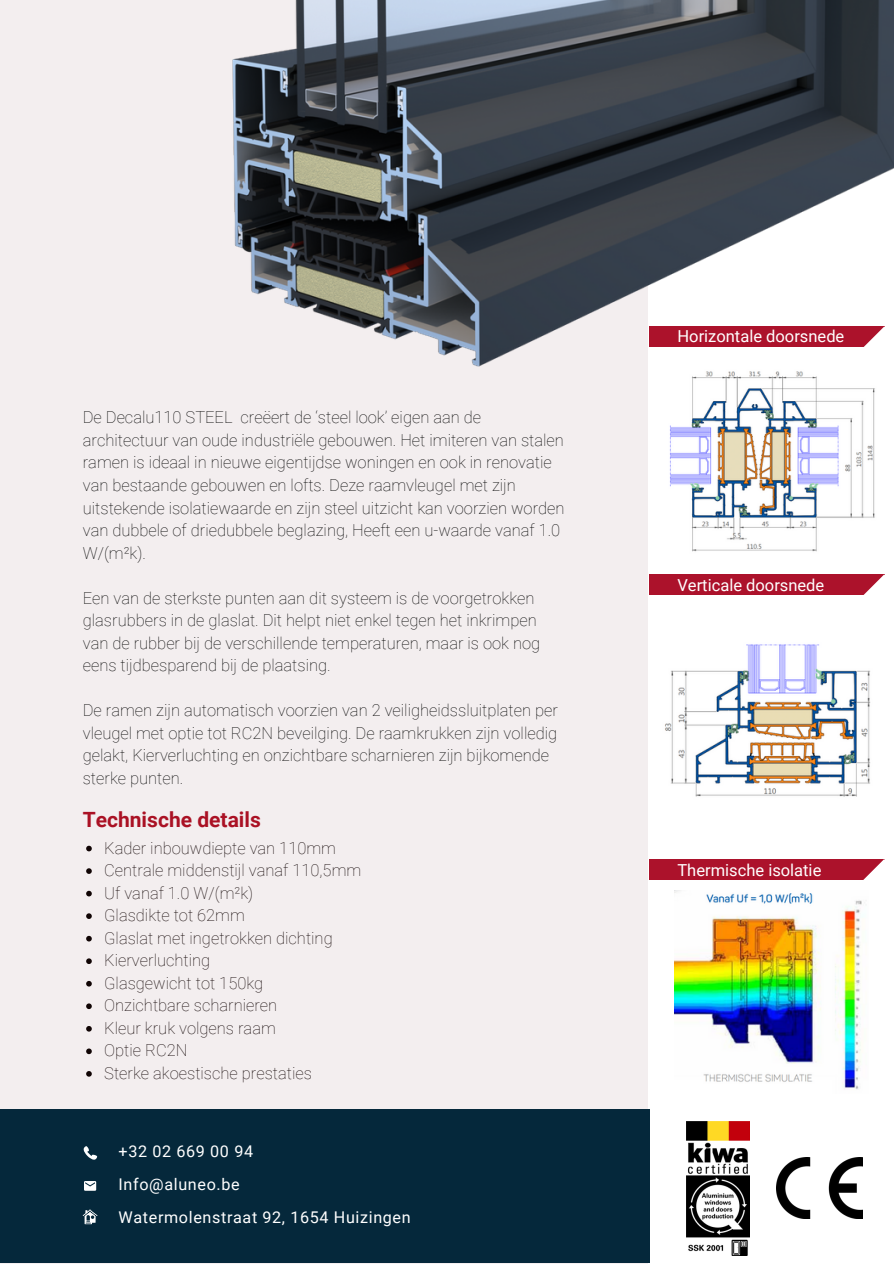
<style>
.page{position:relative;width:894px;height:1264px;background:#fff}
.page>*{position:absolute;margin:0;border:0;box-sizing:border-box;transform-origin:0 0}
.t1{font:700 21px "Roboto";color:#aa1124}
.t2{font:100 16.5px/22.5px "Roboto";color:#000}
.t3{font:100 16.5px "Roboto";color:#100404}
.t4{font:16.5px "Roboto";color:#fff}
.t5{font:16.2px "Roboto";letter-spacing:.04em;color:#fff}
</style>
<div class="page">
<div style="left:0;top:0;width:893px;height:1263px;background:#f3eeef"></div>
<div style="left:648px;top:0;width:245px;height:1263px;background:#fff"></div>
<div style="left:0;top:1109px;width:649px;height:153px;background:#05283b"></div>
<svg style="left:83px;top:1209px;width:14px;height:15px"></svg>
<svg style="left:84px;top:1146px;width:13px;height:13px"></svg>
<svg style="left:84px;top:1181px;width:12px;height:9px"></svg>
<img style="left:669px;top:409px;width:206px;height:143px">
<img style="left:664px;top:644px;width:207px;height:153px">
<img style="left:674px;top:890px;width:188px;height:200px">
<svg style="left:86px;top:845px;width:6px;height:6px"></svg>
<svg style="left:86px;top:868px;width:6px;height:5px"></svg>
<svg style="left:86px;top:890px;width:6px;height:6px"></svg>
<svg style="left:86px;top:913px;width:6px;height:6px"></svg>
<svg style="left:86px;top:935px;width:6px;height:6px"></svg>
<svg style="left:86px;top:958px;width:6px;height:6px"></svg>
<svg style="left:86px;top:981px;width:6px;height:5px"></svg>
<svg style="left:86px;top:1003px;width:6px;height:6px"></svg>
<svg style="left:86px;top:1026px;width:6px;height:5px"></svg>
<svg style="left:86px;top:1048px;width:6px;height:6px"></svg>
<svg style="left:86px;top:1071px;width:6px;height:5px"></svg>
<div style="left:648px;top:858px;width:235px;height:21px;background:#ac122b"></div>
<div style="left:648px;top:574px;width:235px;height:21px;background:#ac122b"></div>
<img style="left:686px;top:1121px;width:63px;height:134px">
<img style="left:776px;top:1157px;width:86px;height:61px">
<svg style="left:863px;top:574px;width:22px;height:21px"></svg>
<svg style="left:861px;top:859px;width:24px;height:44px"></svg>
<img style="left:232px;top:0;width:661px;height:409px">
<p class="t2" style="left:83px;top:406px;width:483px">De Decalu110 STEEL creëert de ‘steel look’ eigen aan de architectuur van oude industriële gebouwen. Het imiteren van stalen ramen is ideaal in nieuwe eigentijdse woningen en ook in renovatie van bestaande gebouwen en lofts. Deze raamvleugel met zijn uitstekende isolatiewaarde en zijn steel uitzicht kan voorzien worden van dubbele of driedubbele beglazing, Heeft een u-waarde vanaf 1.0<br>W/(m²k).</p>
<p class="t2" style="left:83px;top:586px;width:459px">Een van de sterkste punten aan dit systeem is de voorgetrokken glasrubbers in de glaslat. Dit helpt niet enkel tegen het inkrimpen van de rubber bij de verschillende temperaturen, maar is ook nog eens tijdbesparend bij de plaatsing.</p>
<p class="t2" style="left:83px;top:699px;width:476px">De ramen zijn automatisch voorzien van 2 veiligheidssluitplaten per vleugel met optie tot RC2N beveilging. De raamkrukken zijn volledig gelakt, Kierverluchting en onzichtbare scharnieren zijn bijkomende sterke punten.</p>
<p class="t1" style="left:83px;top:807px;width:179px">Technische details</p>
<p class="t3" style="left:104px;top:838px;width:233px">Kader inbouwdiepte van 110mm</p>
<p class="t3" style="left:104px;top:860px;width:258px">Centrale middenstijl vanaf 110,5mm</p>
<p class="t3" style="left:104px;top:883px;width:150px">Uf vanaf 1.0 W/(m²k)</p>
<p class="t3" style="left:104px;top:905px;width:142px">Glasdikte tot 62mm</p>
<p class="t3" style="left:104px;top:928px;width:230px">Glaslat met ingetrokken dichting</p>
<p class="t3" style="left:104px;top:951px;width:107px">Kierverluchting</p>
<p class="t3" style="left:104px;top:973px;width:160px">Glasgewicht tot 150kg</p>
<p class="t3" style="left:104px;top:996px;width:174px">Onzichtbare scharnieren</p>
<p class="t3" style="left:104px;top:1018px;width:173px">Kleur kruk volgens raam</p>
<p class="t3" style="left:104px;top:1041px;width:85px">Optie RC2N</p>
<p class="t3" style="left:104px;top:1063px;width:209px">Sterke akoestische prestaties</p>
<p class="t5" style="left:118px;top:1142px;width:136px">+32 02 669 00 94</p>
<p class="t5" style="left:118px;top:1175px;width:123px">Info@aluneo.be</p>
<p class="t5" style="left:118px;top:1208px;width:293px">Watermolenstraat 92, 1654 Huizingen</p>
<p class="t4" style="left:677px;top:327px;width:168px">Horizontale doorsnede</p>
<p class="t4" style="left:677px;top:576px;width:148px">Verticale doorsnede</p>
<p class="t4" style="left:677px;top:860px;width:145px">Thermische isolatie</p>
</div>
